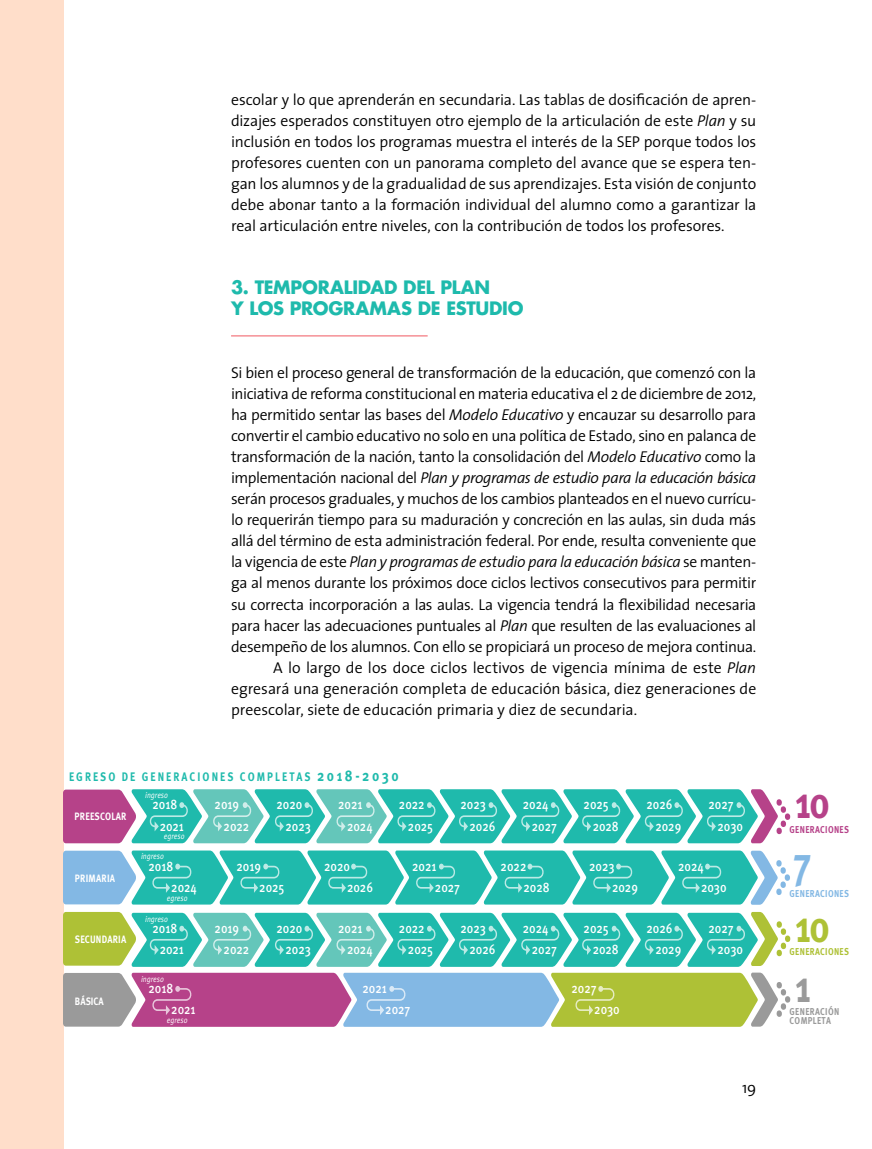
<style>
.page{position:relative;width:872px;height:1149px;background:#fff}
.page>*{position:absolute;margin:0;border:0;box-sizing:border-box;transform-origin:0 0}
.t1{font:700 44.7px "Meta Pro";color:#b64289;scale:.83 1}
.t2{font:700 44.7px "Meta Pro";color:#aec136;scale:.83 1}
.t3{font:700 44.7px "Meta Pro";color:#9a9a9a;scale:.83 1}
.t4{font:700 44.7px "Meta Pro";color:#83b8e4;scale:.83 1}
.t5{font:700 18px/21px "Futura Std";letter-spacing:-.015em;color:#1ebaac}
.t6{font:300 15.75px/21px "The Sans";letter-spacing:-.02em;color:#000;text-align:justify}
.t7{font:italic 300 15.75px "The Sans";letter-spacing:-.025em;color:#000}
.t8{font:500 13.8px/21.5px "Meta Pro";color:#fff;scale:.83 1}
.t9{font:700 12.3px "Meta Pro";letter-spacing:.2em;color:#1fbaac;scale:.83 1}
.t10{font:700 10.65px "Meta Pro";letter-spacing:.025em;color:#fff;scale:.83 1}
.t11{font:700 9.9px/9.3px "Meta Pro";letter-spacing:.04em;color:#9a9a9a;scale:.83 1}
.t12{font:700 9.9px "Meta Pro";letter-spacing:.04em;color:#b64289;scale:.83 1}
.t13{font:700 9.9px "Meta Pro";letter-spacing:.04em;color:#83b8e4;scale:.83 1}
.t14{font:700 9.9px "Meta Pro";letter-spacing:.04em;color:#aec136;scale:.83 1}
.t15{font:italic 8.55px "Meta Pro";letter-spacing:-.005em;color:#fff;scale:.83 1}
.s1{font-style:italic}
.s2{font-style:normal}
.s3{font-size:15.6px}
</style>
<div class="page">
<div style="left:0;top:0;width:63px;height:1148px;background:#ffdeca"></div>
<hr style="left:231px;top:335px;width:196px;height:1px;background:#f05861">
<svg style="left:63px;top:789px;width:728px;height:54px;background:#5db9b7"></svg>
<svg style="left:63px;top:850px;width:727px;height:54px;background:#45c2bc"></svg>
<svg style="left:63px;top:972px;width:728px;height:54px;background:#a99c97"></svg>
<svg style="left:63px;top:911px;width:728px;height:55px;background:#60c8af"></svg>
<p class="t6" style="left:231px;top:89px;width:527px">escolar y lo que aprenderán en secundaria. Las tablas de dosificación de apren&shy;dizajes esperados constituyen otro ejemplo de la articulación de este <span class="s1">Plan</span> y su inclusión en todos los programas muestra el interés de la SEP porque todos los profesores cuenten con un panorama completo del avance que se espera ten&shy;gan los alumnos y de la gradualidad de sus aprendizajes. Esta visión de conjunto debe abonar tanto a la formación individual del alumno como a garantizar la real articulación entre niveles, con la contribución de todos los profesores.</p>
<p class="t5" style="left:231px;top:277px;width:294px">3. TEMPORALIDAD DEL PLAN<br>Y LOS PROGRAMAS DE ESTUDIO</p>
<p class="t6" style="left:231px;top:362px;width:526px">Si bien el proceso general de transformación de la educación, que comenzó con la</p>
<p class="t6" style="left:231px;top:383px;width:527px">iniciativa de reforma constitucional en materia educativa el 2 de diciembre de 2012,</p>
<p class="t6" style="left:231px;top:404px;width:527px">ha permitido sentar las bases del <span class="s1">Modelo Educativo</span> y encauzar su desarrollo para</p>
<p class="t6" style="left:231px;top:425px;width:527px">convertir el cambio educativo no solo en una política de Estado, sino en palanca de</p>
<p class="t6" style="left:231px;top:446px;width:527px">transformación de la nación, tanto la consolidación del <span class="s1">Modelo Educativo</span> como la</p>
<p class="t7" style="left:231px;top:465px;width:526px"><span class="s2">implementación nacional del</span> Plan y programas de estudio para la educación básica</p>
<p class="t6" style="left:231px;top:488px;width:527px">serán procesos graduales, y muchos de los cambios planteados en el nuevo currícu-</p>
<p class="t6" style="left:231px;top:509px;width:526px">lo requerirán tiempo para su maduración y concreción en las aulas, sin duda más</p>
<p class="t6" style="left:231px;top:530px;width:526px">allá del término de esta administración federal. Por ende, resulta conveniente que</p>
<p class="t7" style="left:231px;top:549px;width:527px"><span class="s2">la vigencia de este</span> Plan y programas de estudio para la educación básica <span class="s2">se manten-</span></p>
<p class="t6" style="left:231px;top:572px;width:526px">ga al menos durante los próximos doce ciclos lectivos consecutivos para permitir</p>
<p class="t6" style="left:231px;top:593px;width:526px">su correcta incorporación a las aulas. La vigencia tendrá la flexibilidad necesaria</p>
<p class="t6" style="left:231px;top:614px;width:527px">para hacer las adecuaciones puntuales al <span class="s1">Plan</span> que resulten de las evaluaciones al</p>
<p class="t6" style="left:231px;top:635px;width:526px">desempeño de los alumnos. Con ello se propiciará un proceso de mejora continua.</p>
<p class="t6" style="left:273px;top:656px;width:484px">A lo largo de los doce ciclos lectivos de vigencia mínima de este <span class="s1">Plan</span></p>
<p class="t6" style="left:231px;top:677px;width:527px">egresará una generación completa de educación básica, diez generaciones de</p>
<p class="t6" style="left:231px;top:698px;width:407px">preescolar, siete de educación primaria y diez de secundaria.</p>
<p class="t9" style="left:69px;top:769px;width:399px">EGRESO DE GENERACIONES COMPLETAS <span class="s3">2018-2030</span></p>
<p class="t10" style="left:75px;top:809px;width:64px">PREESCOLAR</p>
<p class="t10" style="left:75px;top:871px;width:50px">PRIMARIA</p>
<p class="t10" style="left:75px;top:932px;width:63px">SECUNDARIA</p>
<p class="t10" style="left:75px;top:993px;width:36px">BÁSICA</p>
<p class="t15" style="left:145px;top:789px;width:29px">ingreso</p>
<p class="t15" style="left:164px;top:830px;width:26px">egreso</p>
<p class="t8" style="left:152px;top:793px;width:40px;text-align:center">2018<br>2021</p>
<p class="t8" style="left:224px;top:793px;width:33px;text-indent:-9px">2019<br>2022</p>
<p class="t8" style="left:285px;top:793px;width:32px;text-indent:-9px">2020<br>2023</p>
<p class="t8" style="left:347px;top:793px;width:32px;text-indent:-9px">2021<br>2024</p>
<p class="t8" style="left:408px;top:793px;width:32px;text-indent:-9px">2022<br>2025</p>
<p class="t8" style="left:469px;top:793px;width:33px;text-indent:-9px">2023<br>2026</p>
<p class="t8" style="left:532px;top:793px;width:32px;text-indent:-9px">2024<br>2027</p>
<p class="t8" style="left:592px;top:793px;width:33px;text-indent:-9px">2025<br>2028</p>
<p class="t8" style="left:655px;top:793px;width:33px;text-indent:-9px">2026<br>2029</p>
<p class="t8" style="left:717px;top:793px;width:32px;text-indent:-9px">2027<br>2030</p>
<p class="t15" style="left:141px;top:850px;width:29px">ingreso</p>
<p class="t8" style="left:171px;top:855px;width:32px;text-indent:-23px">2018<br>2024</p>
<p class="t15" style="left:167px;top:891px;width:26px">egreso</p>
<p class="t8" style="left:259px;top:855px;width:32px;text-indent:-23px">2019<br>2025</p>
<p class="t8" style="left:347px;top:855px;width:33px;text-indent:-23px">2020<br>2026</p>
<p class="t8" style="left:435px;top:855px;width:32px;text-indent:-23px">2021<br>2027</p>
<p class="t8" style="left:523px;top:855px;width:33px;text-indent:-23px">2022<br>2028</p>
<p class="t8" style="left:612px;top:855px;width:33px;text-indent:-23px">2023<br>2029</p>
<p class="t8" style="left:701px;top:855px;width:32px;text-indent:-23px">2024<br>2030</p>
<p class="t15" style="left:145px;top:912px;width:29px">ingreso</p>
<p class="t8" style="left:152px;top:917px;width:40px;text-align:center">2018<br>2021</p>
<p class="t8" style="left:224px;top:917px;width:33px;text-indent:-9px">2019<br>2022</p>
<p class="t8" style="left:285px;top:917px;width:32px;text-indent:-9px">2020<br>2023</p>
<p class="t8" style="left:347px;top:917px;width:32px;text-indent:-9px">2021<br>2024</p>
<p class="t8" style="left:408px;top:917px;width:32px;text-indent:-9px">2022<br>2025</p>
<p class="t8" style="left:469px;top:917px;width:33px;text-indent:-9px">2023<br>2026</p>
<p class="t8" style="left:532px;top:917px;width:32px;text-indent:-9px">2024<br>2027</p>
<p class="t8" style="left:592px;top:917px;width:33px;text-indent:-9px">2025<br>2028</p>
<p class="t8" style="left:655px;top:917px;width:33px;text-indent:-9px">2026<br>2029</p>
<p class="t8" style="left:717px;top:917px;width:32px;text-indent:-9px">2027<br>2030</p>
<p class="t15" style="left:141px;top:973px;width:29px">ingreso</p>
<p class="t8" style="left:171px;top:977px;width:31px;text-indent:-23px">2018<br>2021</p>
<p class="t8" style="left:385px;top:977px;width:32px;text-indent:-23px">2021<br>2027</p>
<p class="t8" style="left:594px;top:977px;width:32px;text-indent:-23px">2027<br>2030</p>
<p class="t15" style="left:167px;top:1014px;width:26px">egreso</p>
<p class="t6" style="left:742px;top:1076px;width:16px">19</p>
<h1 class="t1" style="left:795px;top:774px;width:44px">10</h1>
<p class="t12" style="left:789px;top:822px;width:73px">GENERACIONES</p>
<h1 class="t4" style="left:793px;top:833px;width:24px">7</h1>
<p class="t13" style="left:789px;top:887px;width:73px">GENERACIONES</p>
<h1 class="t2" style="left:795px;top:897px;width:44px">10</h1>
<p class="t14" style="left:789px;top:944px;width:73px">GENERACIONES</p>
<h1 class="t3" style="left:795px;top:958px;width:21px">1</h1>
<p class="t11" style="left:789px;top:1006px;width:61px">GENERACIÓN<br>COMPLETA</p>
</div>
